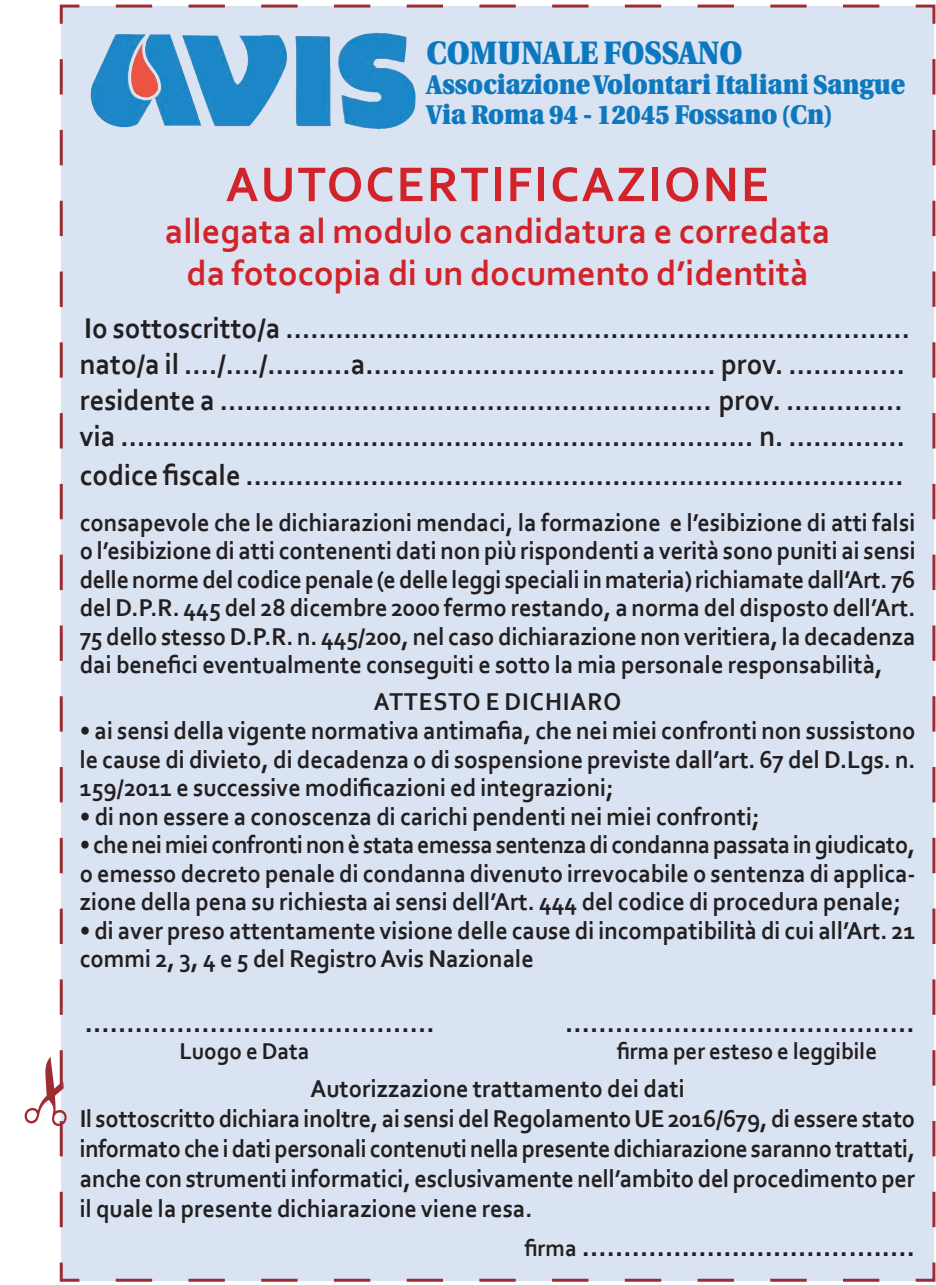
<style>
.page{position:relative;width:936px;height:1285px;background:#fff}
.page>*{position:absolute;margin:0;border:0;box-sizing:border-box;transform-origin:0 0}
.t1{font:700 51px "Corbel";letter-spacing:.04em;color:#d1232a}
.t2{font:700 36px/42px "Corbel";color:#d1232a;text-align:center}
.t3{font:900 32.4px "Utopia";color:#0e78bf;scale:.9 1}
.t4{font:700 30px/36px "Corbel";color:#231f20;scale:.95 1}
.t5{font:900 27px/29.7px "Utopia";color:#0e78bf;scale:.9 1}
.t6{font:700 25.5px/28.5px "Corbel";color:#231f20;text-align:justify;scale:.95 1}
.t7{font:700 25.5px/28.5px "Corbel";color:#231f20;text-align:justify;scale:.94 1}
.t8{font:700 25.5px "Corbel";letter-spacing:.04em;color:#231f20;scale:.95 1}
.t9{font:700 24px "Corbel";color:#231f20;scale:.95 1}
.s1{font-size:24px}
</style>
<div class="page">
<div style="left:59px;top:4px;width:876px;height:1278px;background:#d9e3f2"></div>
<img style="left:337px;top:33px;width:78px;height:96px">
<svg style="left:59px;top:59px;width:8px;height:1185px;background:#d7ccd6"></svg>
<p class="t3" style="left:426px;top:34px;width:352px">COMUNALE FOSSANO</p>
<p class="t5" style="left:426px;top:70px;width:533px">Associazione Volontari Italiani Sangue<br>Via Roma 94 - 12045 Fossano (Cn)</p>
<h1 class="t1" style="left:226px;top:152px;width:545px">AUTOCERTIFICAZIONE</h1>
<h2 class="t2" style="left:165px;top:209px;width:667px">allegata al modulo candidatura e corredata da fotocopia di un documento d’identità</h2>
<p class="t4" style="left:80px;top:309px;width:875px">Io sottoscritto/a ........................................................................... nato/a il ..../..../..........a.......................................... prov. .............. residente a ........................................................... prov. .............. via ............................................................................ n. ..............</p>
<p class="t4" style="left:80px;top:456px;width:868px">codice fiscale ...............................................................................</p>
<p class="t6" style="left:80px;top:507px;width:881px">consapevole che le dichiarazioni mendaci, la formazione e l’esibizione di atti falsi o l’esibizione di atti contenenti dati non più rispondenti a verità sono puniti ai sensi delle norme del codice penale (e delle leggi speciali in materia) richiamate dall’Art. 76 del D.P.R. 445 del 28 dicembre 2000 fermo restando, a norma del disposto dell’Art.<br>75 dello stesso D.P.R. n. 445/200, nel caso dichiarazione non veritiera, la decadenza dai benefici eventualmente conseguiti e sotto la mia personale responsabilità,</p>
<p class="t8" style="left:374px;top:686px;width:262px">ATTESTO E DICHIARO</p>
<p class="t6" style="left:80px;top:715px;width:881px">• ai sensi della vigente normativa antimafia, che nei miei confronti non sussistono le cause di divieto, di decadenza o di sospensione previste dall’art. 67 del D.Lgs. n.<br>159/2011 e successive modificazioni ed integrazioni;</p>
<p class="t6" style="left:80px;top:801px;width:717px">• di non essere a conoscenza di carichi pendenti nei miei confronti;</p>
<p class="t7" style="left:80px;top:829px;width:890px">• che nei miei confronti non è stata emessa sentenza di condanna passata in giudicato, o emesso decreto penale di condanna divenuto irrevocabile o sentenza di applica&shy;zione della pena su richiesta ai sensi dell’Art. 444 del codice di procedura penale;</p>
<p class="t6" style="left:80px;top:915px;width:881px">• di aver preso attentamente visione delle cause di incompatibilità di cui all’Art. 21 commi 2, 3, 4 e 5 del Registro Avis Nazionale</p>
<p class="t4" style="left:85px;top:1002px;width:370px">..........................................</p>
<p class="t4" style="left:565px;top:1002px;width:369px">..........................................</p>
<p class="t9" style="left:179px;top:1035px;width:138px">Luogo e Data</p>
<p class="t9" style="left:617px;top:1035px;width:275px">firma per esteso e leggibile</p>
<p class="t6" style="left:80px;top:1072px;width:881px;line-height:30px;text-align:left;text-indent:231px">Autorizzazione trattamento dei dati<br>Il sottoscritto dichiara inoltre, ai sensi del Regolamento UE 2016/679, di essere stato informato che i dati personali contenuti nella presente dichiarazione saranno trattati, anche con strumenti informatici, esclusivamente nell’ambito del procedimento per il quale la presente dichiarazione viene resa.</p>
<p class="t4" style="left:524px;top:1227px;width:412px"><span class="s1">firma</span> ........................................</p>
</div>
